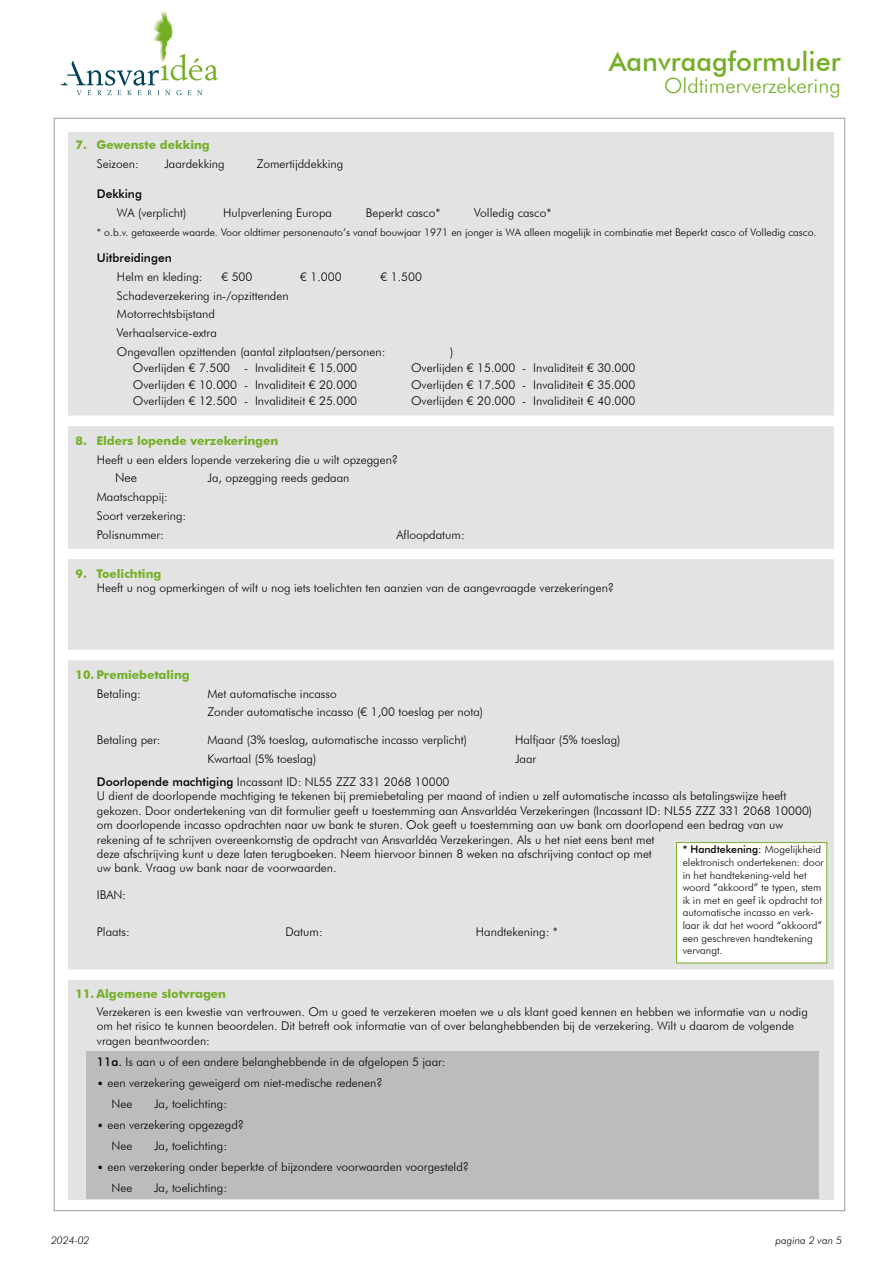
<style>
.page{position:relative;width:893px;height:1263px;background:#fff}
.page>*{position:absolute;margin:0;border:0;box-sizing:border-box;transform-origin:0 0}
.t1{font:500 27px "Futura BT";color:#74af27}
.t2{font:300 21px "Futura BT";color:#74af27}
.t3{font:300 12.75px "Futura BT";color:#000}
.t4{font:300 12px/14.4px "Futura BT";color:#000}
.t5{font:700 12px "Futura BT";color:#74af27}
.t6{font:500 12px "Futura BT";color:#000}
.t7{font:300 10.5px/12.6px "Futura BT";color:#000}
.t8{font:italic 300 10.5px "Futura BT";color:#000}
.s1{font-weight:500}
</style>
<div class="page">
<div style="left:68px;top:132px;width:765px;height:1067px;background:#e3e3e3"></div>
<div style="left:86px;top:1051px;width:732px;height:148px;background:#bcbcbc"></div>
<svg style="left:61px;top:18px;width:157px;height:77px"></svg>
<img style="left:153px;top:11px;width:12px;height:51px">
<div style="left:63px;top:416px;width:777px;height:10px;background:#fff"></div>
<div style="left:63px;top:549px;width:777px;height:10px;background:#fff"></div>
<div style="left:63px;top:650px;width:777px;height:10px;background:#fff"></div>
<div style="left:63px;top:969px;width:777px;height:11px;background:#fff"></div>
<div style="left:676px;top:842px;width:151px;height:121px;background:#fff;border:1px solid #74af27"></div>
<h1 class="t1" style="left:609px;top:45px;width:233px">Aanvraagformulier</h1>
<h2 class="t2" style="left:664px;top:73px;width:178px">Oldtimerverzekering</h2>
<p class="t5" style="left:76px;top:137px;width:136px">7. Gewenste dekking</p>
<p class="t4" style="left:97px;top:156px;width:43px">Seizoen:</p>
<p class="t4" style="left:164px;top:156px;width:62px">Jaardekking</p>
<p class="t4" style="left:257px;top:156px;width:88px">Zomertijddekking</p>
<p class="t6" style="left:97px;top:187px;width:47px">Dekking</p>
<p class="t4" style="left:117px;top:205px;width:71px">WA (verplicht)</p>
<p class="t4" style="left:223px;top:205px;width:110px">Hulpverlening Europa</p>
<p class="t4" style="left:366px;top:205px;width:76px">Beperkt casco*</p>
<p class="t4" style="left:474px;top:205px;width:79px">Volledig casco*</p>
<p class="t7" style="left:97px;top:226px;width:721px">* o.b.v. getaxeerde waarde. Voor oldtimer personenauto’s vanaf bouwjaar 1971 en jonger is WA alleen mogelijk in combinatie met Beperkt casco of Volledig casco.</p>
<p class="t6" style="left:97px;top:250px;width:76px">Uitbreidingen</p>
<p class="t4" style="left:117px;top:269px;width:87px">Helm en kleding:</p>
<p class="t4" style="left:221px;top:269px;width:33px">€ 500</p>
<p class="t4" style="left:300px;top:269px;width:43px">€ 1.000</p>
<p class="t4" style="left:380px;top:269px;width:43px">€ 1.500</p>
<p class="t4" style="left:117px;top:286px;width:270px;line-height:18.8px">Schadeverzekering in-/opzittenden Motorrechtsbijstand<br>Verhaalservice-extra<br>Ongevallen opzittenden (aantal zitplaatsen/personen:</p>
<p class="t4" style="left:450px;top:344px;width:5px">)</p>
<p class="t4" style="left:133px;top:361px;width:226px">Overlijden € 7.500 - Invaliditeit € 15.000</p>
<p class="t4" style="left:411px;top:361px;width:226px">Overlijden € 15.000 - Invaliditeit € 30.000</p>
<p class="t4" style="left:133px;top:377px;width:226px">Overlijden € 10.000 - Invaliditeit € 20.000</p>
<p class="t4" style="left:411px;top:377px;width:226px">Overlijden € 17.500 - Invaliditeit € 35.000</p>
<p class="t4" style="left:133px;top:394px;width:226px">Overlijden € 12.500 - Invaliditeit € 25.000</p>
<p class="t4" style="left:411px;top:394px;width:226px">Overlijden € 20.000 - Invaliditeit € 40.000</p>
<p class="t5" style="left:76px;top:433px;width:204px">8. Elders lopende verzekeringen</p>
<p class="t4" style="left:97px;top:452px;width:303px">Heeft u een elders lopende verzekering die u wilt opzeggen?</p>
<p class="t3" style="left:115px;top:470px;width:24px">Nee</p>
<p class="t4" style="left:208px;top:471px;width:143px">Ja, opzegging reeds gedaan</p>
<p class="t4" style="left:97px;top:487px;width:91px;line-height:18.8px">Maatschappij:<br>Soort verzekering:<br>Polisnummer:</p>
<p class="t4" style="left:396px;top:527px;width:70px">Afloopdatum:</p>
<p class="t5" style="left:76px;top:566px;width:87px">9. Toelichting</p>
<p class="t4" style="left:97px;top:581px;width:519px">Heeft u nog opmerkingen of wilt u nog iets toelichten ten aanzien van de aangevraagde verzekeringen?</p>
<p class="t5" style="left:76px;top:667px;width:116px">10. Premiebetaling</p>
<p class="t4" style="left:97px;top:686px;width:46px">Betaling:</p>
<p class="t4" style="left:208px;top:684px;width:277px;line-height:18.8px">Met automatische incasso<br>Zonder automatische incasso (€ 1,00 toeslag per nota)</p>
<p class="t4" style="left:97px;top:733px;width:65px">Betaling per:</p>
<p class="t4" style="left:208px;top:733px;width:261px">Maand (3% toeslag, automatische incasso verplicht)</p>
<p class="t4" style="left:515px;top:733px;width:107px">Halfjaar (5% toeslag)</p>
<p class="t4" style="left:208px;top:751px;width:110px">Kwartaal (5% toeslag)</p>
<p class="t4" style="left:515px;top:751px;width:23px">Jaar</p>
<p class="t4" style="left:97px;top:774px;width:717px"><span class="s1">Doorlopende machtiging</span> Incassant ID: NL55 ZZZ 331 2068 10000<br>U dient de doorlopende machtiging te tekenen bij premiebetaling per maand of indien u zelf automatische incasso als betalingswijze heeft gekozen. Door ondertekening van dit formulier geeft u toestemming aan AnsvarIdéa Verzekeringen (Incassant ID: NL55 ZZZ 331 2068 10000) om doorlopende incasso opdrachten naar uw bank te sturen. Ook geeft u toestemming aan uw bank om doorlopend een bedrag van uw rekening af te schrijven overeenkomstig de opdracht van AnsvarIdéa Verzekeringen. Als u het niet eens bent met<br>deze afschrijving kunt u deze laten terugboeken. Neem hiervoor binnen 8 weken na afschrijving contact op met<br>uw bank. Vraag uw bank naar de voorwaarden.</p>
<p class="t4" style="left:97px;top:887px;width:31px">IBAN:</p>
<p class="t4" style="left:97px;top:924px;width:35px">Plaats:</p>
<p class="t4" style="left:285px;top:924px;width:39px">Datum:</p>
<p class="t4" style="left:476px;top:924px;width:83px">Handtekening: *</p>
<p class="t7" style="left:683px;top:843px;width:143px"><span class="s1">* Handtekening:</span> Mogelijkheid elektronisch ondertekenen: door in het handtekening-veld het woord “akkoord” te typen, stem ik in met en geef ik opdracht tot automatische incasso en verk&shy;laar ik dat het woord “akkoord” een geschreven handtekening vervangt.</p>
<p class="t5" style="left:76px;top:987px;width:152px">11. Algemene slotvragen</p>
<p class="t4" style="left:97px;top:1004px;width:712px">Verzekeren is een kwestie van vertrouwen. Om u goed te verzekeren moeten we u als klant goed kennen en hebben we informatie van u nodig om het risico te kunnen beoordelen. Dit betreft ook informatie van of over belanghebbenden bij de verzekering. Wilt u daarom de volgende vragen beantwoorden:</p>
<p class="t4" style="left:97px;top:1054px;width:350px"><span class="s1">11a.</span> Is aan u of een andere belanghebbende in de afgelopen 5 jaar:</p>
<p class="t4" style="left:112px;top:1072px;width:272px;line-height:21px;text-indent:-15px">• een verzekering geweigerd om niet-medische redenen?<br>Nee</p>
<p class="t4" style="left:154px;top:1096px;width:74px">Ja, toelichting:</p>
<p class="t4" style="left:112px;top:1114px;width:134px;line-height:21px;text-indent:-15px">• een verzekering opgezegd?<br>Nee</p>
<p class="t4" style="left:154px;top:1138px;width:74px">Ja, toelichting:</p>
<p class="t4" style="left:112px;top:1156px;width:359px;line-height:21px;text-indent:-15px">• een verzekering onder beperkte of bijzondere voorwaarden voorgesteld?<br>Nee</p>
<p class="t4" style="left:154px;top:1180px;width:74px">Ja, toelichting:</p>
<p class="t8" style="left:51px;top:1234px;width:40px">2024-02</p>
<p class="t8" style="left:775px;top:1234px;width:68px">pagina 2 van 5</p>
</div>
